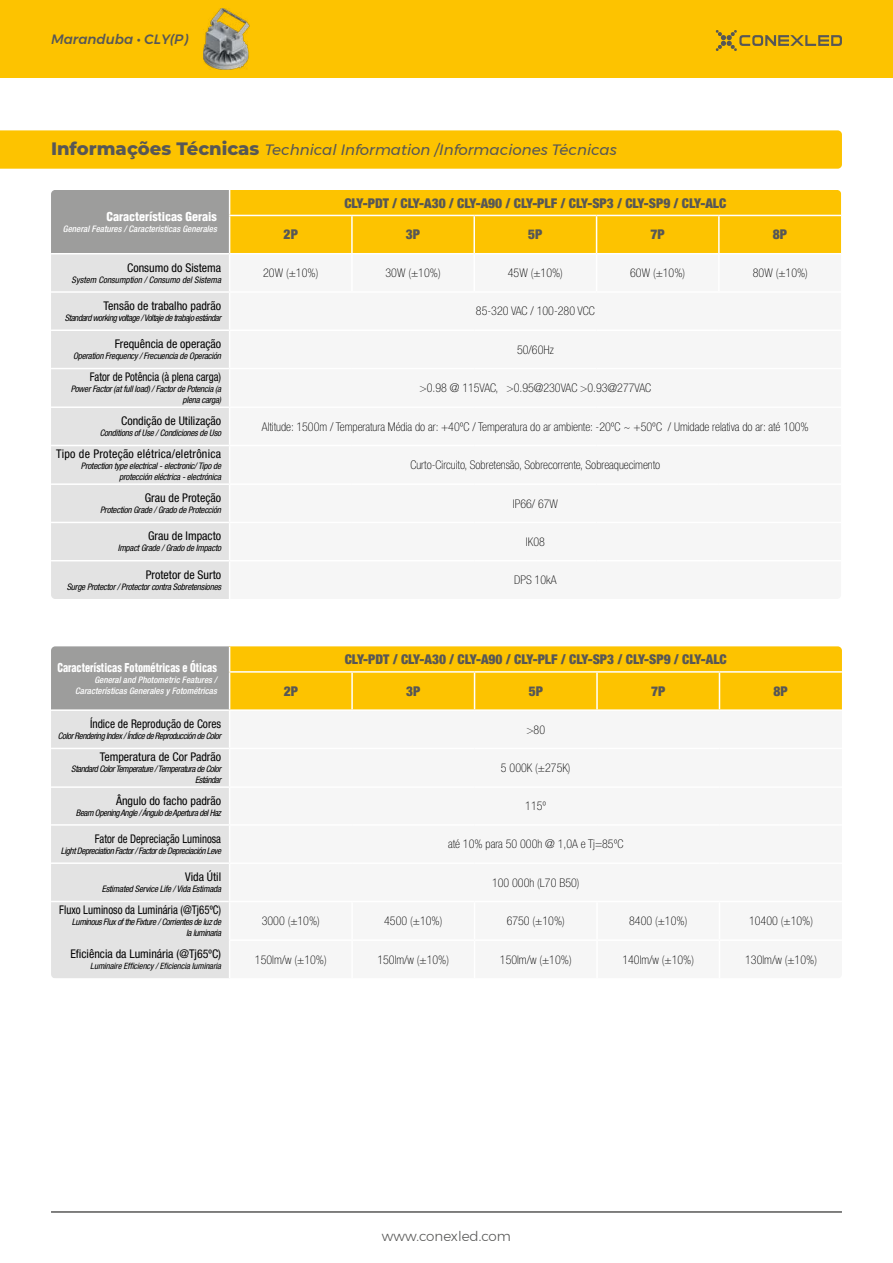
<style>
.page{position:relative;width:893px;height:1263px;background:#fff}
.page>*{position:absolute;margin:0;border:0;box-sizing:border-box;transform-origin:0 0}
.t1{font:italic 15px "Montserrat";color:#575756}
.t2{font:900 condensed 13.5px "Helvetica Neue LT Std";color:#575756}
.t3{font:300 13.5px "Montserrat";color:#575756}
.t4{font:italic 500 13.5px "Montserrat";color:#575756}
.t5{font:100 condensed 12px "Helvetica Neue LT Std";color:#000}
.t6{font:condensed 12px "Helvetica Neue LT Std";color:#000}
.t7{font:condensed 12px "Helvetica Neue LT Std";color:#000;scale:.9 1}
.t8{font:900 condensed 12px "Helvetica";color:#fff;scale:.85 1}
.t9{font:condensed 12px "Helvetica Neue LT Std";letter-spacing:.02em;color:#000}
.t10{font:condensed 12px "Helvetica Neue LT Std";color:#000;scale:.91 1}
.t11{font:condensed 12px "Helvetica Neue LT Std";color:#000;scale:.95 1}
.t12{font:900 condensed 12px "Helvetica";color:#fff}
.t13{font:italic condensed 9px/10.8px "Helvetica Neue LT Std";letter-spacing:-.025em;color:#000;text-align:right}
.t14{font:italic condensed 9px/10.8px "Helvetica Neue LT Std";letter-spacing:-.05em;color:#000;text-align:right}
.t15{font:italic 500 condensed 9px/10.8px "Helvetica Neue";color:#fff;text-align:right}
.t16{font:italic condensed 9px "Helvetica Neue LT Std";color:#000}
.t17{font:italic condensed 8.7px "Helvetica Neue LT Std";letter-spacing:-.01em;color:#000}
.s1{font-weight:800;font-style:normal;font-size:18px}
</style>
<div class="page">
<div style="left:0;top:0;width:893px;height:77px;background:#fdc300"></div>
<svg style="left:716px;top:30px;width:126px;height:21px"></svg>
<hr style="left:51px;top:1211px;width:791px;height:2px;background:#575756">
<img style="left:203px;top:8px;width:46px;height:61px">
<div style="left:0;top:130px;width:842px;height:39px;background:#fdc300"></div>
<div style="left:51px;top:190px;width:179px;height:64px;background:#9d9d9c"></div>
<div style="left:51px;top:254px;width:178px;height:345px;background:#e3e3e3"></div>
<div style="left:229px;top:190px;width:612px;height:63px;background:#fdc300"></div>
<hr style="left:229px;top:215px;width:123px;height:1px;background:#fff">
<hr style="left:229px;top:216px;width:1px;height:37px;background:#fff">
<hr style="left:352px;top:215px;width:122px;height:1px;background:#fff">
<hr style="left:351px;top:216px;width:2px;height:37px;background:#fff">
<hr style="left:474px;top:215px;width:123px;height:1px;background:#fff">
<hr style="left:473px;top:216px;width:2px;height:37px;background:#fff">
<hr style="left:597px;top:215px;width:122px;height:1px;background:#fff">
<hr style="left:596px;top:216px;width:1px;height:37px;background:#fff">
<hr style="left:719px;top:215px;width:122px;height:1px;background:#fff">
<hr style="left:718px;top:216px;width:2px;height:37px;background:#fff">
<hr style="left:51px;top:253px;width:179px;height:1px;background:#fff">
<hr style="left:51px;top:291px;width:179px;height:2px;background:#fff">
<hr style="left:51px;top:329px;width:179px;height:2px;background:#fff">
<hr style="left:51px;top:368px;width:179px;height:1px;background:#fff">
<hr style="left:51px;top:406px;width:179px;height:2px;background:#fff">
<hr style="left:51px;top:445px;width:179px;height:1px;background:#fff">
<hr style="left:51px;top:483px;width:179px;height:2px;background:#fff">
<hr style="left:51px;top:522px;width:179px;height:1px;background:#fff">
<hr style="left:51px;top:560px;width:179px;height:1px;background:#fff">
<div style="left:51px;top:646px;width:179px;height:64px;background:#9d9d9c"></div>
<div style="left:51px;top:711px;width:178px;height:267px;background:#e3e3e3"></div>
<hr style="left:51px;top:709px;width:178px;height:2px;background:#fff">
<hr style="left:51px;top:748px;width:179px;height:1px;background:#fff">
<hr style="left:51px;top:786px;width:179px;height:2px;background:#fff">
<hr style="left:51px;top:824px;width:179px;height:2px;background:#fff">
<hr style="left:51px;top:862px;width:179px;height:2px;background:#fff">
<hr style="left:51px;top:901px;width:178px;height:1px;background:#fff">
<div style="left:229px;top:646px;width:613px;height:63px;background:#fdc300"></div>
<hr style="left:229px;top:671px;width:123px;height:2px;background:#fff">
<hr style="left:229px;top:673px;width:1px;height:36px;background:#fff">
<hr style="left:352px;top:671px;width:123px;height:2px;background:#fff">
<hr style="left:351px;top:673px;width:2px;height:36px;background:#fff">
<hr style="left:475px;top:671px;width:122px;height:2px;background:#fff">
<hr style="left:474px;top:673px;width:1px;height:36px;background:#fff">
<hr style="left:597px;top:671px;width:122px;height:2px;background:#fff">
<hr style="left:596px;top:673px;width:2px;height:36px;background:#fff">
<hr style="left:719px;top:671px;width:123px;height:2px;background:#fff">
<hr style="left:719px;top:673px;width:1px;height:36px;background:#fff">
<hr style="left:229px;top:709px;width:123px;height:2px;background:#fff">
<p class="t4" style="left:51px;top:28px;width:139px">Maranduba • CLY(P)</p>
<p class="t1" style="left:51px;top:138px;width:567px"><span class="s1">Informações Técnicas</span> Technical Information /Informaciones Técnicas</p>
<p class="t2" style="left:344px;top:194px;width:384px">CLY-PDT / CLY-A30 / CLY-A90 / CLY-PLF / CLY-SP3 / CLY-SP9 / CLY-ALC</p>
<p class="t12" style="left:107px;top:209px;width:112px">Características Gerais</p>
<p class="t15" style="left:63px;top:223px;width:155px">General Features / Caracteristicas Generales</p>
<p class="t2" style="left:284px;top:226px;width:16px">2P</p>
<p class="t2" style="left:406px;top:226px;width:16px">3P</p>
<p class="t2" style="left:528px;top:226px;width:16px">5P</p>
<p class="t2" style="left:651px;top:226px;width:16px">7P</p>
<p class="t2" style="left:773px;top:226px;width:16px">8P</p>
<p class="t6" style="left:127px;top:261px;width:95px">Consumo do Sistema</p>
<p class="t16" style="left:72px;top:274px;width:151px">System Consumption / Consumo del Sistema</p>
<p class="t5" style="left:263px;top:266px;width:57px">20W (±10%)</p>
<p class="t5" style="left:386px;top:266px;width:57px">30W (±10%)</p>
<p class="t5" style="left:508px;top:266px;width:57px">45W (±10%)</p>
<p class="t5" style="left:630px;top:266px;width:57px">60W (±10%)</p>
<p class="t5" style="left:753px;top:266px;width:57px">80W (±10%)</p>
<p class="t6" style="left:104px;top:299px;width:119px">Tensão de trabalho padrão</p>
<p class="t14" style="left:65px;top:312px;width:158px">Standard working voltage / Voltaje de trabajo estándar</p>
<p class="t5" style="left:476px;top:304px;width:120px">85-320 VAC / 100-280 VCC</p>
<p class="t6" style="left:115px;top:337px;width:108px">Frequência de operação</p>
<p class="t13" style="left:73px;top:351px;width:150px">Operation Frequency / Frecuencia de Operación</p>
<p class="t5" style="left:517px;top:343px;width:38px">50/60Hz</p>
<p class="t7" style="left:90px;top:370px;width:147px">Fator de Potência (à plena carga)</p>
<p class="t13" style="left:71px;top:384px;width:152px">Power Factor (at full load) / Factor de Potencia (a plena carga)</p>
<p class="t5" style="left:420px;top:381px;width:233px">&gt;0.98 @ 115VAC, &gt;0.95@230VAC &gt;0.93@277VAC</p>
<p class="t6" style="left:121px;top:414px;width:101px">Condição de Utilização</p>
<p class="t13" style="left:100px;top:428px;width:123px">Conditions of Use / Condiciones de Uso</p>
<p class="t5" style="left:262px;top:420px;width:548px">Altitude: 1500m / Temperatura Média do ar: +40ºC / Temperatura do ar ambiente: -20ºC ~ +50ºC / Umidade relativa do ar: até 100%</p>
<p class="t9" style="left:56px;top:447px;width:166px">Tipo de Proteção elétrica/eletrônica</p>
<p class="t13" style="left:81px;top:461px;width:142px">Protection type electrical - electronic/ Tipo de protección eléctrica - electrónica</p>
<p class="t5" style="left:410px;top:458px;width:251px">Curto-Circuito, Sobretensão, Sobrecorrente, Sobreaquecimento</p>
<p class="t6" style="left:145px;top:491px;width:78px">Grau de Proteção</p>
<p class="t13" style="left:100px;top:505px;width:122px">Protection Grade / Grado de Protección</p>
<p class="t5" style="left:513px;top:497px;width:47px">IP66/ 67W</p>
<p class="t6" style="left:148px;top:529px;width:75px">Grau de Impacto</p>
<p class="t13" style="left:118px;top:543px;width:105px">Impact Grade / Grado de Impacto</p>
<p class="t6" style="left:146px;top:567px;width:77px">Protetor de Surto</p>
<p class="t13" style="left:67px;top:581px;width:156px">Surge Protector / Protector contra Sobretensiones</p>
<p class="t8" style="left:57px;top:660px;width:189px">Características Fotométricas e Óticas</p>
<p class="t15" style="left:75px;top:674px;width:143px">General and Photometric Features /<br>Características Generales y Fotométricas</p>
<p class="t11" style="left:90px;top:717px;width:139px">Índice de Reprodução de Cores</p>
<p class="t14" style="left:58px;top:731px;width:165px">Color Rendering Index / Índice de Reproducción de Color</p>
<p class="t5" style="left:526px;top:535px;width:21px">IK08</p>
<p class="t5" style="left:514px;top:573px;width:44px">DPS 10kA</p>
<p class="t2" style="left:345px;top:651px;width:384px">CLY-PDT / CLY-A30 / CLY-A90 / CLY-PLF / CLY-SP3 / CLY-SP9 / CLY-ALC</p>
<p class="t2" style="left:284px;top:683px;width:16px">2P</p>
<p class="t2" style="left:406px;top:683px;width:16px">3P</p>
<p class="t2" style="left:529px;top:683px;width:16px">5P</p>
<p class="t2" style="left:651px;top:683px;width:16px">7P</p>
<p class="t2" style="left:774px;top:683px;width:16px">8P</p>
<p class="t5" style="left:526px;top:723px;width:20px">&gt;80</p>
<p class="t6" style="left:100px;top:750px;width:123px">Temperatura de Cor Padrão</p>
<p class="t14" style="left:71px;top:764px;width:151px">Standard Color Temperature / Temperatura de Color<br>Estándar</p>
<p class="t5" style="left:501px;top:761px;width:71px">5 000K (±275K)</p>
<p class="t6" style="left:116px;top:794px;width:107px">Ângulo do facho padrão</p>
<p class="t14" style="left:76px;top:807px;width:147px">Beam Opening Angle / Ángulo de Apertura del Haz</p>
<p class="t5" style="left:525px;top:799px;width:23px">115º</p>
<p class="t7" style="left:95px;top:832px;width:142px">Fator de Depreciação Luminosa</p>
<p class="t14" style="left:61px;top:845px;width:162px">Light Depreciation Factor / Factor de Depreciación Leve</p>
<p class="t5" style="left:448px;top:837px;width:177px">até 10% para 50 000h @ 1,0A e Tj=85ºC</p>
<p class="t6" style="left:185px;top:870px;width:37px">Vida Útil</p>
<p class="t13" style="left:102px;top:884px;width:121px">Estimated Service Life / Vida Estimada</p>
<p class="t5" style="left:492px;top:876px;width:89px">100 000h (L70 B50)</p>
<p class="t10" style="left:59px;top:903px;width:179px">Fluxo Luminoso da Luminária (@Tj65ºC)</p>
<p class="t13" style="left:72px;top:917px;width:151px">Luminous Flux of the Fixture / Corrientes de luz de la luminaria</p>
<p class="t5" style="left:262px;top:914px;width:60px">3000 (±10%)</p>
<p class="t5" style="left:384px;top:914px;width:60px">4500 (±10%)</p>
<p class="t5" style="left:507px;top:914px;width:60px">6750 (±10%)</p>
<p class="t5" style="left:629px;top:914px;width:60px">8400 (±10%)</p>
<p class="t5" style="left:749px;top:914px;width:65px">10400 (±10%)</p>
<p class="t6" style="left:70px;top:947px;width:152px">Eficiência da Luminária (@Tj65ºC)</p>
<p class="t17" style="left:90px;top:961px;width:132px">Luminaire Efficiency / Eficiencia luminaria</p>
<p class="t5" style="left:255px;top:953px;width:73px">150lm/w (±10%)</p>
<p class="t5" style="left:377px;top:953px;width:73px">150lm/w (±10%)</p>
<p class="t5" style="left:500px;top:953px;width:73px">150lm/w (±10%)</p>
<p class="t5" style="left:622px;top:953px;width:73px">140lm/w (±10%)</p>
<p class="t5" style="left:745px;top:953px;width:73px">130lm/w (±10%)</p>
<p class="t3" style="left:382px;top:1226px;width:131px">www.conexled.com</p>
</div>
